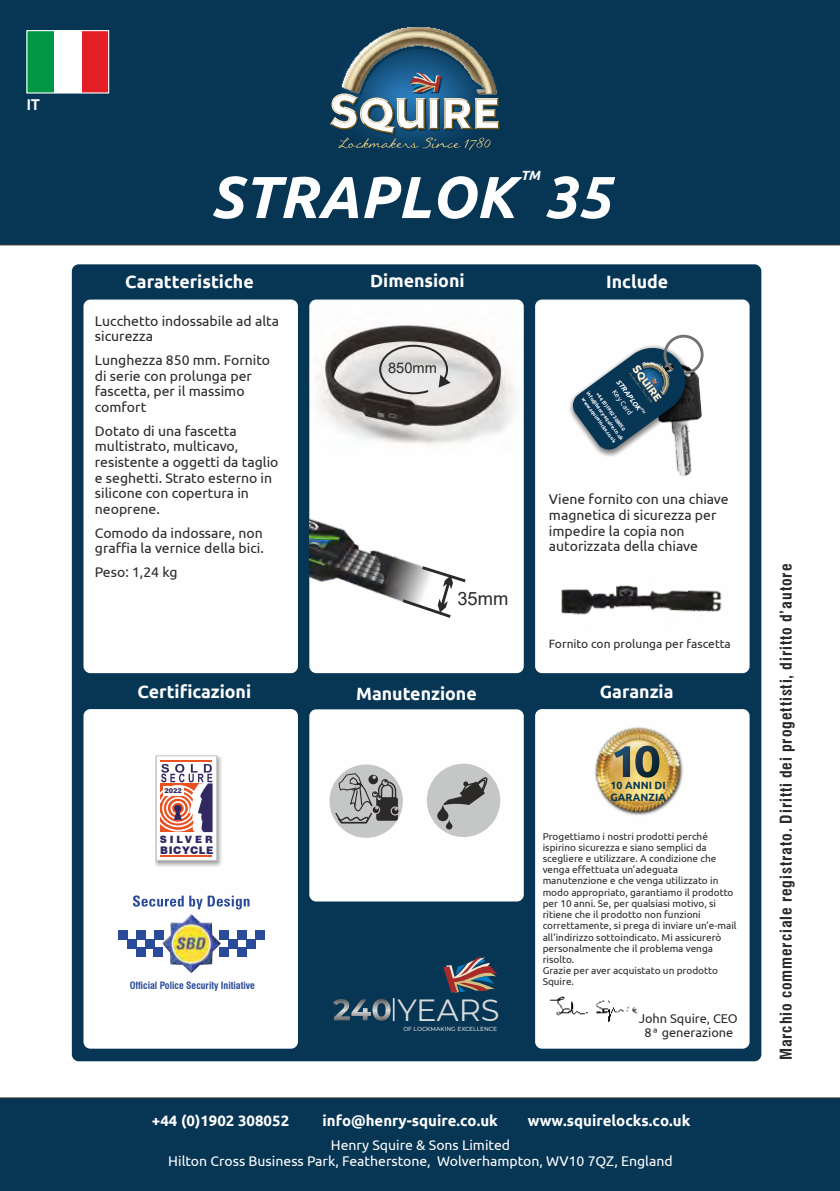
<style>
.page{position:relative;width:840px;height:1191px;background:#fff}
.page>*{position:absolute;margin:0;border:0;box-sizing:border-box;transform-origin:0 0}
.t1{font:italic 700 59px "Ubuntu";color:#fefefe}
.t2{font:30.6px "Montserrat";color:#d9dada}
.t3{font:18.4px "Arial";color:#2b2a29}
.t4{font:700 17.8px "Ubuntu";color:#fefefe}
.t5{font:700 16px "Swis 721 Cn BT";letter-spacing:.055em;color:#2b2a29}
.t6{font:700 15px "Ubuntu";color:#fefefe}
.t7{font:700 15px "Arial";color:#fefefe}
.t8{font:14.6px "Arial";color:#2b2a29}
.t9{font:14px/15.6px "Ubuntu";color:#2b2a29}
.t10{font:14px/15.6px "Ubuntu";color:#fefefe;text-align:center}
.t11{font:italic 700 13.2px "Ubuntu";color:#fefefe}
.t12{font:12.8px/14.2px "Ubuntu";color:#2b2a29;text-align:center}
.t13{font:12px "Ubuntu";color:#2b2a29}
.t14{font:700 10.6px/11.8px "Ubuntu";color:#073554}
.t15{font:900 10.4px "Swiss 721 BT";letter-spacing:.055em;color:#302861}
.t16{font:10px/11.2px "Ubuntu";color:#2b2a29}
.t17{font:900 10px "Swiss 721 BT";letter-spacing:.285em;color:#302861}
.t18{font:700 9.8px "Swis 721 Cn BT";color:#2a4b98}
.t19{font:italic 700 7.2px "Ubuntu";color:#fefefe}
.t20{font:7.2px "Ubuntu";color:#fefefe}
.t21{font:900 6.6px "Arial";color:#302861}
.t22{font:500 5.8px "Montserrat";color:#d9dada}
.t23{font:700 5px "Ubuntu";color:#fefefe}
.s1{font-family:"Consolas"}
</style>
<div class="page">
<div style="left:72px;top:264px;width:689px;height:797px;background:#073554;border-radius:7px"></div>
<div style="left:83px;top:299px;width:215px;height:374px;background:#fefefe;border-radius:7px"></div>
<div style="left:309px;top:299px;width:214px;height:374px;background:#fefefe;border-radius:7px"></div>
<div style="left:535px;top:299px;width:214px;height:374px;background:#fefefe;border-radius:7px"></div>
<div style="left:83px;top:709px;width:215px;height:339px;background:#fefefe;border-radius:7px"></div>
<div style="left:309px;top:709px;width:214px;height:192px;background:#fefefe;border-radius:7px"></div>
<div style="left:535px;top:709px;width:214px;height:339px;background:#fefefe;border-radius:7px"></div>
<div style="left:0;top:0;width:839px;height:245px;background:#073554"></div>
<div style="left:0;top:1097px;width:839px;height:94px;background:#073554"></div>
<img style="left:331px;top:150px;width:166px;height:4px">
<img style="left:339px;top:27px;width:159px;height:3px">
<svg style="left:330px;top:30px;width:170px;height:120px"></svg>
<div style="left:426px;top:763px;width:74px;height:74px;background:#c5c6c6;border-radius:50%"></div>
<div style="left:329px;top:764px;width:73px;height:74px;background:#c5c6c6;border-radius:50%"></div>
<svg style="left:334px;top:773px;width:63px;height:53px"></svg>
<svg style="left:437px;top:768px;width:56px;height:61px"></svg>
<img style="left:549px;top:996px;width:89px;height:26px">
<img style="left:162px;top:914px;width:59px;height:59px">
<svg style="left:133px;top:895px;width:116px;height:14px"></svg>
<div style="left:136px;top:930px;width:9px;height:9px;background:#2a4b98"></div>
<div style="left:118px;top:930px;width:9px;height:9px;background:#2a4b98"></div>
<div style="left:154px;top:930px;width:9px;height:9px;background:#2a4b98"></div>
<div style="left:127px;top:939px;width:9px;height:9px;background:#2a4b98"></div>
<div style="left:145px;top:939px;width:9px;height:9px;background:#2a4b98"></div>
<div style="left:136px;top:948px;width:9px;height:9px;background:#2a4b98"></div>
<div style="left:154px;top:948px;width:9px;height:9px;background:#2a4b98"></div>
<div style="left:237px;top:930px;width:9px;height:9px;background:#2a4b98"></div>
<div style="left:255px;top:930px;width:9px;height:9px;background:#2a4b98"></div>
<div style="left:220px;top:930px;width:9px;height:9px;background:#2a4b98"></div>
<div style="left:246px;top:939px;width:9px;height:9px;background:#2a4b98"></div>
<div style="left:229px;top:939px;width:9px;height:9px;background:#2a4b98"></div>
<div style="left:238px;top:948px;width:9px;height:9px;background:#2a4b98"></div>
<div style="left:220px;top:948px;width:9px;height:9px;background:#2a4b98"></div>
<svg style="left:333px;top:999px;width:58px;height:22px"></svg>
<hr style="left:392px;top:998px;width:2px;height:23px;background:#d9dada">
<svg style="left:443px;top:956px;width:54px;height:37px"></svg>
<img style="left:155px;top:756px;width:66px;height:110px">
<div style="left:156px;top:755px;width:61px;height:106px;background:#fefefe;border:1px solid #c5c6c6"></div>
<svg style="left:157px;top:764px;width:55px;height:68px"></svg>
<hr style="left:160px;top:760px;width:52px;height:1px;background:#e85222">
<hr style="left:160px;top:856px;width:52px;height:1px;background:#e85222">
<div style="left:163px;top:785px;width:21px;height:10px;background:#fefefe"></div>
<img style="left:309px;top:311px;width:215px;height:138px">
<img style="left:310px;top:518px;width:106px;height:83px">
<svg style="left:399px;top:564px;width:67px;height:54px"></svg>
<svg style="left:378px;top:344px;width:72px;height:51px"></svg>
<img style="left:561px;top:585px;width:161px;height:31px">
<div style="left:81px;top:31px;width:28px;height:62px;background:#e31e24"></div>
<div style="left:54px;top:30px;width:27px;height:63px;background:#fefefe"></div>
<div style="left:26px;top:31px;width:28px;height:62px;background:#009846"></div>
<div style="left:26px;top:30px;width:83px;height:64px;border:1px solid #fefefe"></div>
<img style="left:595px;top:727px;width:88px;height:89px">
<svg style="left:612px;top:745px;width:48px;height:34px"></svg>
<img style="left:676px;top:357px;width:28px;height:120px">
<div style="left:565px;top:343px;width:127px;height:116px;background:#2b2a29;opacity:.62"></div>
<div style="left:663px;top:335px;width:40px;height:40px;border:3px solid #727271;border-radius:50%"></div>
<svg style="left:570px;top:343px;width:119px;height:108px"></svg>
<h3 class="t7" style="left:27px;top:94px;width:15px">IT</h3>
<h3 class="t11" style="left:520px;top:168px;width:21px">TM</h3>
<h1 class="t1" style="left:210px;top:161px;width:401px">STRAPLOK 35</h1>
<h3 class="t4" style="left:125px;top:271px;width:130px">Caratteristiche</h3>
<h3 class="t4" style="left:370px;top:270px;width:96px">Dimensioni</h3>
<h3 class="t9" style="left:95px;top:312px;width:186px">Lucchetto indossabile ad alta sicurezza</h3>
<h3 class="t9" style="left:95px;top:352px;width:176px">Lunghezza 850 mm. Fornito di serie con prolunga per fascetta, per il massimo comfort</h3>
<h3 class="t9" style="left:95px;top:422px;width:185px">Dotato di una fascetta multistrato, multicavo, resistente a oggetti da taglio e seghetti. Strato esterno in silicone con copertura in neoprene.</h3>
<h3 class="t9" style="left:95px;top:524px;width:170px">Comodo da indossare, non graffia la vernice della bici.</h3>
<h3 class="t9" style="left:95px;top:563px;width:84px">Peso: 1,24 kg</h3>
<h3 class="t8" style="left:388px;top:358px;width:50px">850mm</h3>
<h3 class="t3" style="left:457px;top:585px;width:52px">35mm</h3>
<h3 class="t4" style="left:605px;top:270px;width:64px">Include</h3>
<p class="t19" style="left:621px;top:377px;width:38px;rotate:54deg">STRAPLOK</p>
<p class="t20" style="left:617px;top:388px;width:30px;rotate:54deg">Key Card</p>
<p class="t23" style="left:590px;top:390px;width:60px;rotate:54deg">info@henry-squire.co.uk</p>
<p class="t23" style="left:599px;top:391px;width:47px;rotate:54deg">+44 (0)1902 308050</p>
<p class="t23" style="left:585px;top:396px;width:56px;rotate:54deg">www.squirelocks.co.uk</p>
<h3 class="t9" style="left:548px;top:491px;width:181px">Viene fornito con una chiave magnetica di sicurezza per impedire la copia non autorizzata della chiave</h3>
<p class="t13" style="left:548px;top:636px;width:184px">Fornito con prolunga per fascetta</p>
<h3 class="t4" style="left:137px;top:680px;width:115px">Certificazioni</h3>
<h3 class="t4" style="left:356px;top:683px;width:122px">Manutenzione</h3>
<h3 class="t4" style="left:599px;top:680px;width:75px">Garanzia</h3>
<p class="t21" style="left:164px;top:786px;width:19px">2022</p>
<p class="t17" style="left:160px;top:833px;width:54px">SILVER</p>
<p class="t15" style="left:160px;top:844px;width:55px">BICYCLE</p>
<p class="t18" style="left:130px;top:979px;width:127px">Official Police Security Initiative</p>
<h2 class="t2" style="left:397px;top:989px;width:104px">YEARS</h2>
<p class="t22" style="left:403px;top:1025px;width:95px">OF LOCKMAKING EXCELLENCE</p>
<p class="t14" style="left:610px;top:779px;width:57px">10 ANNI DI<br>GARANZIA</p>
<p class="t16" style="left:542px;top:830px;width:195px">Progettiamo i nostri prodotti perché ispirino sicurezza e siano semplici da scegliere e utilizzare. A condizione che venga effettuata un’adeguata manutenzione e che venga utilizzato in modo appropriato, garantiamo il prodotto per 10 anni. Se, per qualsiasi motivo, si ritiene che il prodotto non funzioni correttamente, si prega di inviare un’e-mail all’indirizzo sottoindicato. Mi assicurerò personalmente che il problema venga risolto.<br>Grazie per aver acquistato un prodotto Squire.</p>
<p class="t12" style="left:638px;top:1011px;width:100px">John Squire, CEO<br>8<span class="s1">ᵃ</span> generazione</p>
<h3 class="t6" style="left:152px;top:1111px;width:139px">+44 (0)1902 308052</h3>
<h3 class="t6" style="left:527px;top:1111px;width:164px">www.squirelocks.co.uk</h3>
<h3 class="t6" style="left:322px;top:1111px;width:177px">info@henry-squire.co.uk</h3>
<h3 class="t10" style="left:168px;top:1137px;width:505px">Henry Squire &amp; Sons Limited<br>Hilton Cross Business Park, Featherstone, Wolverhampton, WV10 7QZ, England</h3>
<h3 class="t5" style="left:776px;top:1060px;width:498px;rotate:-90deg">Marchio commerciale registrato. Diritti dei progettisti, diritto d’autore</h3>
</div>
